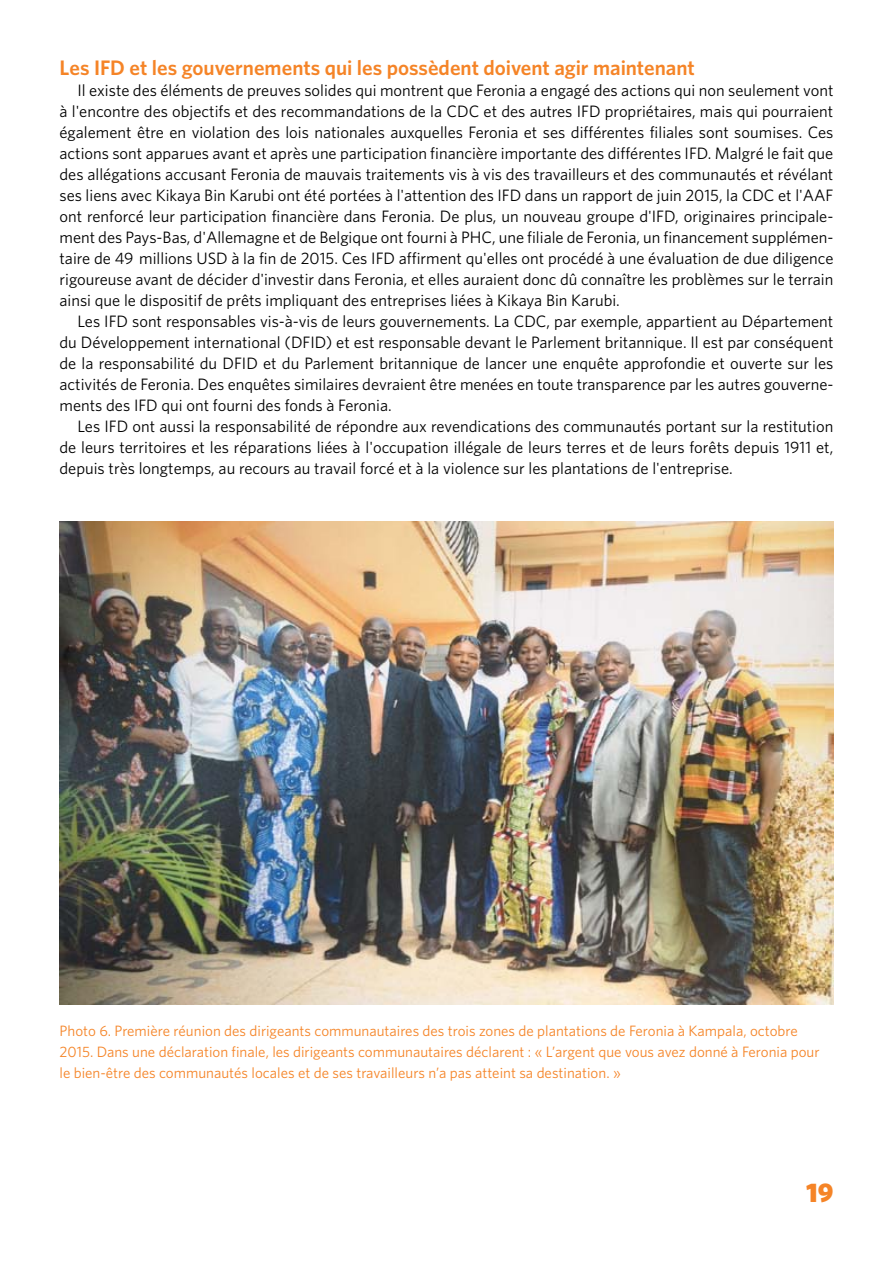
<style>
.page{position:relative;width:893px;height:1263px;background:#fff}
.page>*{position:absolute;margin:0;border:0;box-sizing:border-box;transform-origin:0 0}
.t1{font:900 27px "Whitney";color:#f58427}
.t2{font:600 21px "Whitney";letter-spacing:-.005em;color:#f58427}
.t3{font:16.5px/21px "Whitney";color:#000;text-align:justify}
.t4{font:15px/21px "Whitney";color:#f58427}
</style>
<div class="page">
<img style="left:60px;top:522px;width:773px;height:483px">
<p class="t2" style="left:60px;top:55px;width:637px">Les IFD et les gouvernements qui les possèdent doivent agir maintenant</p>
<p class="t3" style="left:60px;top:79px;width:775px;text-indent:18px">Il existe des éléments de preuves solides qui montrent que Feronia a engagé des actions qui non seulement vont à l'encontre des objectifs et des recommandations de la CDC et des autres IFD propriétaires, mais qui pourraient également être en violation des lois nationales auxquelles Feronia et ses différentes filiales sont soumises. Ces actions sont apparues avant et après une participation financière importante des différentes IFD. Malgré le fait que des allégations accusant Feronia de mauvais traitements vis à vis des travailleurs et des communautés et révélant ses liens avec Kikaya Bin Karubi ont été portées à l'attention des IFD dans un rapport de juin 2015, la CDC et l'AAF ont renforcé leur participation financière dans Feronia. De plus, un nouveau groupe d'IFD, originaires principale&shy;ment des Pays-Bas, d'Allemagne et de Belgique ont fourni à PHC, une filiale de Feronia, un financement supplémen&shy;taire de 49 millions USD à la fin de 2015. Ces IFD affirment qu'elles ont procédé à une évaluation de due diligence rigoureuse avant de décider d'investir dans Feronia, et elles auraient donc dû connaître les problèmes sur le terrain ainsi que le dispositif de prêts impliquant des entreprises liées à Kikaya Bin Karubi.</p>
<p class="t3" style="left:60px;top:310px;width:775px;text-indent:18px">Les IFD sont responsables vis-à-vis de leurs gouvernements. La CDC, par exemple, appartient au Département du Développement international (DFID) et est responsable devant le Parlement britannique. Il est par conséquent de la responsabilité du DFID et du Parlement britannique de lancer une enquête approfondie et ouverte sur les activités de Feronia. Des enquêtes similaires devraient être menées en toute transparence par les autres gouverne&shy;ments des IFD qui ont fourni des fonds à Feronia.</p>
<p class="t3" style="left:60px;top:415px;width:775px;text-indent:18px">Les IFD ont aussi la responsabilité de répondre aux revendications des communautés portant sur la restitution de leurs territoires et les réparations liées à l'occupation illégale de leurs terres et de leurs forêts depuis 1911 et, depuis très longtemps, au recours au travail forcé et à la violence sur les plantations de l'entreprise.</p>
<p class="t4" style="left:60px;top:1020px;width:761px">Photo 6. Première réunion des dirigeants communautaires des trois zones de plantations de Feronia à Kampala, octobre<br>2015. Dans une déclaration finale, les dirigeants communautaires déclarent : « L’argent que vous avez donné à Feronia pour le bien-être des communautés locales et de ses travailleurs n’a pas atteint sa destination. »</p>
<h1 class="t1" style="left:806px;top:1176px;width:29px">19</h1>
</div>
